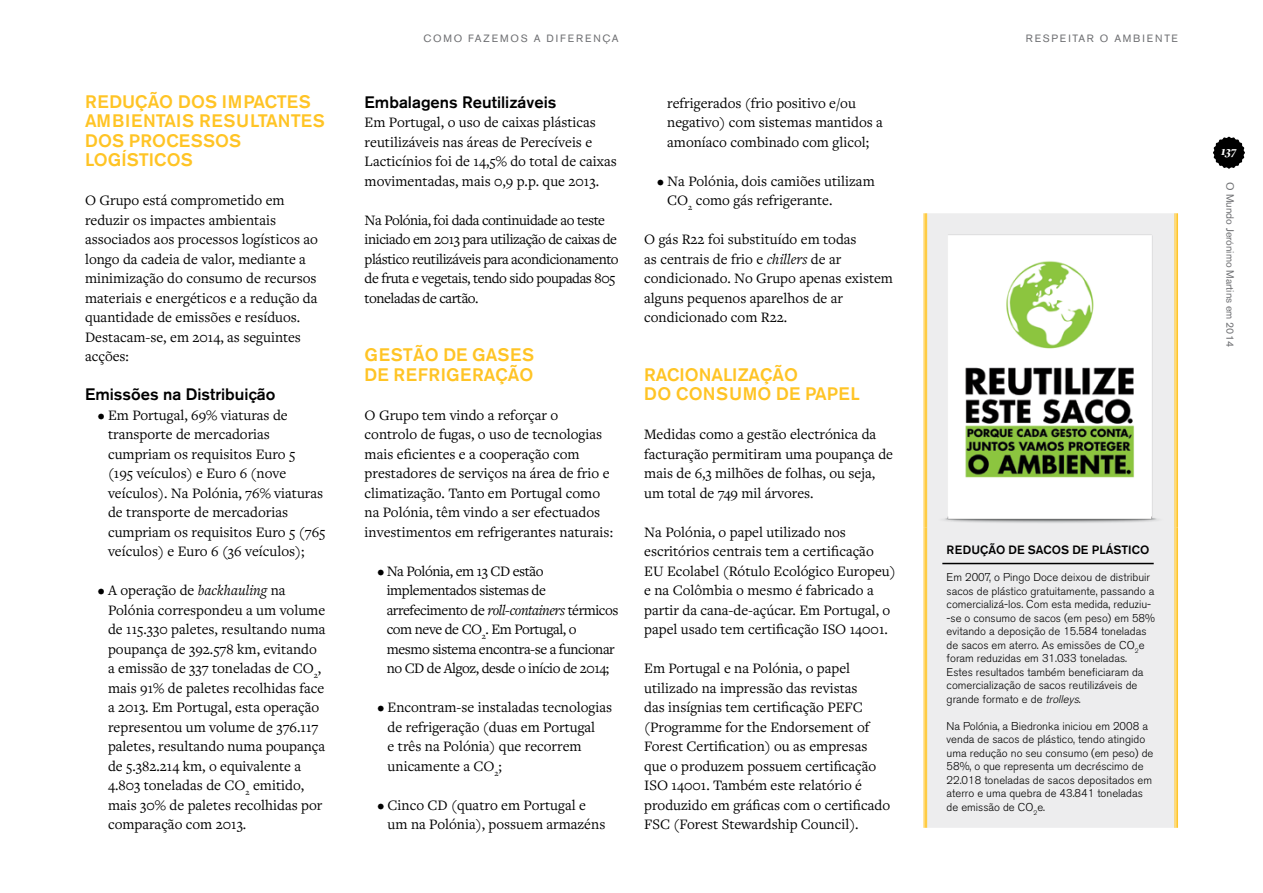
<style>
.page{position:relative;width:1263px;height:893px;background:#fff}
.page>*{position:absolute;margin:0;border:0;box-sizing:border-box;transform-origin:0 0}
.t1{font:500 18px/19.5px "Akzidenz Grotesk BE";color:#ffc425}
.t2{font:500 16.5px "Akzidenz Grotesk BE";color:#000}
.t3{font:15px/19.5px "Freight Text Pro";color:#000}
.t4{font:15px/19.5px "Freight Text Pro";letter-spacing:-.03em;color:#000}
.t5{font:500 12px "Akzidenz Grotesk BE";color:#000}
.t6{font:italic 900 12px "Freight Disp";color:#fff}
.t7{font:300 11.25px/13.5px "Akzidenz Grotesk BE";color:#000}
.t8{font:10.5px "Akzidenz Grotesk BE";letter-spacing:.17em;color:#6d6e71}
.t9{font:10.5px "Akzidenz Grotesk BE";color:#6d6e71}
.s1{font-style:italic}
</style>
<div class="page">
<svg style="left:1213px;top:137px;width:32px;height:32px"></svg>
<div style="left:927px;top:559px;width:248px;height:269px;background:#ededee"></div>
<hr style="left:924px;top:528px;width:1px;height:300px;background:#ffc425">
<hr style="left:925px;top:528px;width:1px;height:300px;background:#ffc425">
<hr style="left:926px;top:528px;width:1px;height:300px;background:#ffc425">
<hr style="left:1175px;top:528px;width:1px;height:300px;background:#ffc425">
<hr style="left:1176px;top:528px;width:1px;height:300px;background:#ffc425">
<hr style="left:1177px;top:528px;width:1px;height:300px;background:#ffc425">
<hr style="left:942px;top:563px;width:212px;height:1px;background:#000">
<img style="left:923px;top:213px;width:255px;height:346px">
<p class="t1" style="left:85px;top:92px;width:239px">REDUÇÃO DOS IMPACTES<br>AMBI ENTAIS RESULTANTES<br>DOS PROCESSOS<br>LOGÍSTICOS</p>
<p class="t3" style="left:85px;top:190px;width:234px">O Grupo está comprometido em reduzir os impactes ambientais associados aos processos logísticos ao longo da cadeia de valor, mediante a minimização do consumo de recursos materiais e energéticos e a redução da quantidade de emissões e resíduos.<br>Destacam-se, em 2014, as seguintes acções:</p>
<p class="t2" style="left:85px;top:384px;width:192px">EMISSÕES NA DISTRIBUIÇÃO</p>
<p class="t3" style="left:108px;top:405px;width:219px;text-indent:-10px">• Em Portugal, 69% viaturas de transporte de mercadorias cumpriam os requisitos Euro 5<br>(195 veículos) e Euro 6 (nove veículos). Na Polónia, 76% viaturas de transporte de mercadorias cumpriam os requisitos Euro 5 (765 veículos) e Euro 6 (36 veículos);</p>
<p class="t3" style="left:108px;top:580px;width:219px;text-indent:-10px">• A operação de <span class="s1">backhauling</span> na<br>Polónia correspondeu a um volume de 115.330 paletes, resultando numa poupança de 392.578 km, evitando a emissão de 337 toneladas de CO<sub>2</sub>, mais 91% de paletes recolhidas face a 2013. Em Portugal, esta operação representou um volume de 376.117 paletes, resultando numa poupança de 5.382.214 km, o equivalente a<br>4.803 toneladas de CO<sub>2</sub> emitido, mais 30% de paletes recolhidas por comparação com 2013.</p>
<p class="t8" style="left:423px;top:32px;width:197px">COMO FAZEMOS A DIFERENÇA</p>
<p class="t2" style="left:365px;top:92px;width:193px">EMBALAGENS REUTILIZÁVEIS</p>
<p class="t3" style="left:365px;top:112px;width:254px">Em Portugal, o uso de caixas plásticas reutilizáveis nas áreas de Perecíveis e Lacticínios foi de 14,5% do total de caixas movimentadas, mais 0,9 p.p. que 2013.</p>
<p class="t4" style="left:365px;top:210px;width:256px">Na Polónia, foi dada continuidade ao teste iniciado em 2013 para utilização de caixas de plástico reutilizáveis para acondicionamento de fruta e vegetais, tendo sido poupadas 805 toneladas de cartão.</p>
<p class="t1" style="left:365px;top:345px;width:170px">GESTÃO DE GASES<br>DE REFRIGERAÇÃO</p>
<p class="t3" style="left:365px;top:405px;width:250px">O Grupo tem vindo a reforçar o controlo de fugas, o uso de tecnologias mais eficientes e a cooperação com prestadores de serviços na área de frio e climatização. Tanto em Portugal como na Polónia, têm vindo a ser efectuados investimentos em refrigerantes naturais:</p>
<p class="t4" style="left:387px;top:561px;width:233px;text-indent:-9px">• Na Polónia, em 13 CD estão implementados sistemas de arrefecimento de <span class="s1">roll-containers</span> térmicos com neve de CO<sub>2</sub>. Em Portugal, o mesmo sistema encontra-se a funcionar no CD de Algoz, desde o início de 2014;</p>
<p class="t3" style="left:388px;top:697px;width:226px;text-indent:-10px">• Encontram-se instaladas tecnologias de refrigeração (duas em Portugal<br>e três na Polónia) que recorrem unicamente a CO<sub>2</sub>;</p>
<p class="t3" style="left:388px;top:795px;width:219px;text-indent:-10px">• Cinco CD (quatro em Portugal e um na Polónia), possuem armazéns</p>
<p class="t3" style="left:667px;top:93px;width:217px">refrigerados (frio positivo e/ou negativo) com sistemas mantidos a amoníaco combinado com glicol;</p>
<p class="t3" style="left:667px;top:171px;width:209px;text-indent:-10px">• Na Polónia, dois camiões utilizam<br>CO<sub>2</sub> como gás refrigerante.</p>
<p class="t3" style="left:644px;top:229px;width:250px">O gás R22 foi substituído em todas<br>as centrais de frio e <span class="s1">chillers</span> de ar condicionado. No Grupo apenas existem alguns pequenos aparelhos de ar condicionado com R22.</p>
<p class="t1" style="left:644px;top:365px;width:217px">RACI ONALI ZAÇÃO<br>DO CONS UMO DE PAPEL</p>
<p class="t3" style="left:644px;top:424px;width:250px">Medidas como a gestão electrónica da facturação permitiram uma poupança de mais de 6,3 milhões de folhas, ou seja, um total de 749 mil árvores.</p>
<p class="t3" style="left:644px;top:522px;width:253px">Na Polónia, o papel utilizado nos escritórios centrais tem a certificação EU Ecolabel (Rótulo Ecológico Europeu) e na Colômbia o mesmo é fabricado a partir da cana-de-açúcar. Em Portugal, o papel usado tem certificação ISO 14001.</p>
<p class="t3" style="left:644px;top:658px;width:247px">Em Portugal e na Polónia, o papel utilizado na impressão das revistas<br>das insígnias tem certificação PEFC (Programme for the Endorsement of Forest Certification) ou as empresas que o produzem possuem certificação ISO 14001. Também este relatório é produzido em gráficas com o certificado FSC (Forest Stewardship Council).</p>
<p class="t8" style="left:1026px;top:32px;width:154px">RESPEITAR O AMBIEN TE</p>
<p class="t6" style="left:1221px;top:145px;width:17px">137</p>
<p class="t9" style="left:1236px;top:182px;width:166px;rotate:90deg">O MUNDO JERÓNIMO MARTINS EM 2014</p>
<p class="t5" style="left:946px;top:543px;width:204px">REDUÇÃO DE SACOS DE PLÁSTICO</p>
<p class="t7" style="left:946px;top:571px;width:210px">Em 2007, o Pingo Doce deixou de distribuir sacos de plástico gratuitamente, passando a comercializá-los. Com esta medida, reduziu--se o consumo de sacos (em peso) em 58% evitando a deposição de 15.584 toneladas de sacos em aterro. As emissões de CO<sub>2</sub>e foram reduzidas em 31.033 toneladas.<br>Estes resultados também beneficiaram da comercialização de sacos reutilizáveis de grande formato e de <span class="s1">trolleys</span>.</p>
<p class="t7" style="left:946px;top:719px;width:208px">Na Polónia, a Biedronka iniciou em 2008 a venda de sacos de plástico, tendo atingido uma redução no seu consumo (em peso) de 58%, o que representa um decréscimo de 22.018 toneladas de sacos depositados em aterro e uma quebra de 43.841 toneladas de emissão de CO<sub>2</sub>e.</p>
</div>
